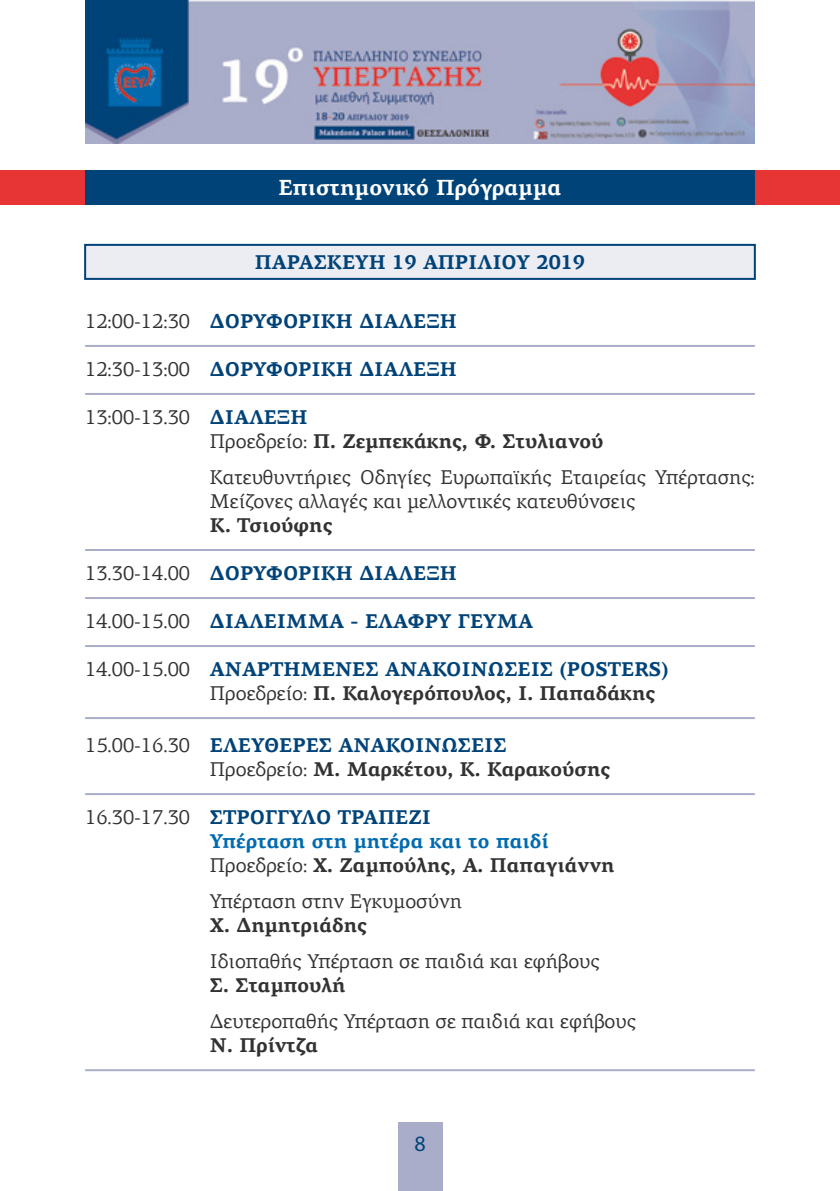
<style>
.page{position:relative;width:840px;height:1191px;background:#fff}
.page>*{position:absolute;margin:0;border:0;box-sizing:border-box;transform-origin:0 0}
.t1{font:700 22px "PF Agora Serif Pro";color:#fff}
.t2{font:22px "Myriad Pro";color:#004378}
.t3{font:700 20px/24px "PF Agora Serif Pro";color:#004378}
.t4{font:20px/24px "PF Agora Serif Pro";color:#323232}
.t5{font:700 20px/24px "PF Agora Serif Pro";color:#323232}
.t6{font:700 20px/24px "PF Agora Serif Pro";color:#006aaf}
.s1{font-weight:400;color:#323232}
.s2{font-weight:400}
.s3{color:#004378}
.s4{color:#323232}
</style>
<div class="page">
<div style="left:397px;top:1123px;width:45px;height:68px;background:#aaadca"></div>
<img style="left:85px;top:0;width:669px;height:144px">
<div style="left:0;top:170px;width:839px;height:34px;background:#e73535"></div>
<div style="left:85px;top:170px;width:669px;height:34px;background:#004378"></div>
<hr style="left:85px;top:345px;width:669px;height:2px;background:#aaadca">
<hr style="left:85px;top:393px;width:669px;height:2px;background:#aaadca">
<hr style="left:85px;top:549px;width:669px;height:2px;background:#aaadca">
<hr style="left:85px;top:597px;width:669px;height:2px;background:#aaadca">
<hr style="left:85px;top:645px;width:669px;height:2px;background:#aaadca">
<hr style="left:85px;top:717px;width:669px;height:2px;background:#aaadca">
<hr style="left:85px;top:793px;width:669px;height:2px;background:#aaadca">
<hr style="left:85px;top:1069px;width:669px;height:2px;background:#aaadca">
<div style="left:85px;top:245px;width:669px;height:34px;background:#ececf3"></div>
<div style="left:84px;top:244px;width:671px;height:36px;border:2px solid #004378"></div>
<p class="t1" style="left:278px;top:174px;width:284px">Επιστημονικό Πρόγραμμα</p>
<p class="t3" style="left:255px;top:251px;width:331px">ΠΑΡΑΣΚΕΥΗ 19 ΑΠΡΙΛΙΟΥ 2019</p>
<p class="t3" style="left:85px;top:310px;width:373px"><span class="s1">12:00-12:30</span> ΔΟΡΥΦΟΡΙΚΗ ΔΙΑΛΕΞΗ</p>
<p class="t3" style="left:85px;top:358px;width:373px"><span class="s1">12:30-13:00</span> ΔΟΡΥΦΟΡΙΚΗ ΔΙΑΛΕΞΗ</p>
<p class="t5" style="left:210px;top:406px;width:395px;text-indent:-125px"><span class="s2">13:00-13.30</span> <span class="s3">ΔΙΑΛΕΞΗ<br></span><span class="s2">Προεδρείο:</span> Π. Ζεμπεκάκης, Φ. Στυλιανού</p>
<p class="t4" style="left:210px;top:465px;width:546px">Κατευθυντήριες Οδηγίες Ευρωπαϊκής Εταιρείας Υπέρτασης:<br>Μείζονες αλλαγές και μελλοντικές κατευθύνσεις</p>
<p class="t5" style="left:210px;top:514px;width:124px">Κ. Τσιούφης</p>
<p class="t3" style="left:85px;top:562px;width:373px"><span class="s1">13.30-14.00</span> ΔΟΡΥΦΟΡΙΚΗ ΔΙΑΛΕΞΗ</p>
<p class="t3" style="left:85px;top:610px;width:449px"><span class="s1">14.00-15.00</span> ΔΙΑΛΕΙΜΜΑ - ΕΛΑΦΡΥ ΓΕΥΜΑ</p>
<p class="t3" style="left:210px;top:658px;width:460px;text-indent:-125px"><span class="s1">14.00-15.00</span> ΑΝΑΡΤΗΜΕΝΕΣ ΑΝΑΚΟΙΝΩΣΕΙΣ (POSTERS)<br><span class="s1">Προεδρείο:</span> <span class="s4">Π. Καλογερόπουλος, Ι. Παπαδάκης</span></p>
<p class="t5" style="left:210px;top:734px;width:401px;text-indent:-125px"><span class="s2">15.00-16.30</span> <span class="s3">ΕΛΕΥΘΕΡΕΣ ΑΝΑΚΟΙΝΩΣΕΙΣ<br></span><span class="s2">Προεδρείο:</span> Μ. Μαρκέτου, Κ. Καρακούσης</p>
<p class="t6" style="left:210px;top:806px;width:406px;text-indent:-125px"><span class="s1">16.30-17.30</span> <span class="s3">ΣΤΡΟΓΓΥΛΟ ΤΡΑΠΕΖΙ<br></span>Υπέρταση στη μητέρα και το παιδί<br><span class="s1">Προεδρείο:</span> <span class="s4">Χ. Ζαμπούλης, Α. Παπαγιάννη</span></p>
<p class="t4" style="left:210px;top:889px;width:253px">Υπέρταση στην Εγκυμοσύνη</p>
<p class="t5" style="left:210px;top:914px;width:158px">Χ. Δημητριάδης</p>
<p class="t4" style="left:210px;top:949px;width:391px">Ιδιοπαθής Υπέρταση σε παιδιά και εφήβους</p>
<p class="t5" style="left:210px;top:974px;width:137px">Σ. Σταμπουλή</p>
<p class="t4" style="left:210px;top:1009px;width:427px">Δευτεροπαθής Υπέρταση σε παιδιά και εφήβους</p>
<p class="t5" style="left:210px;top:1034px;width:110px">Ν. Πρίντζα</p>
<p class="t2" style="left:414px;top:1129px;width:13px">8</p>
</div>
